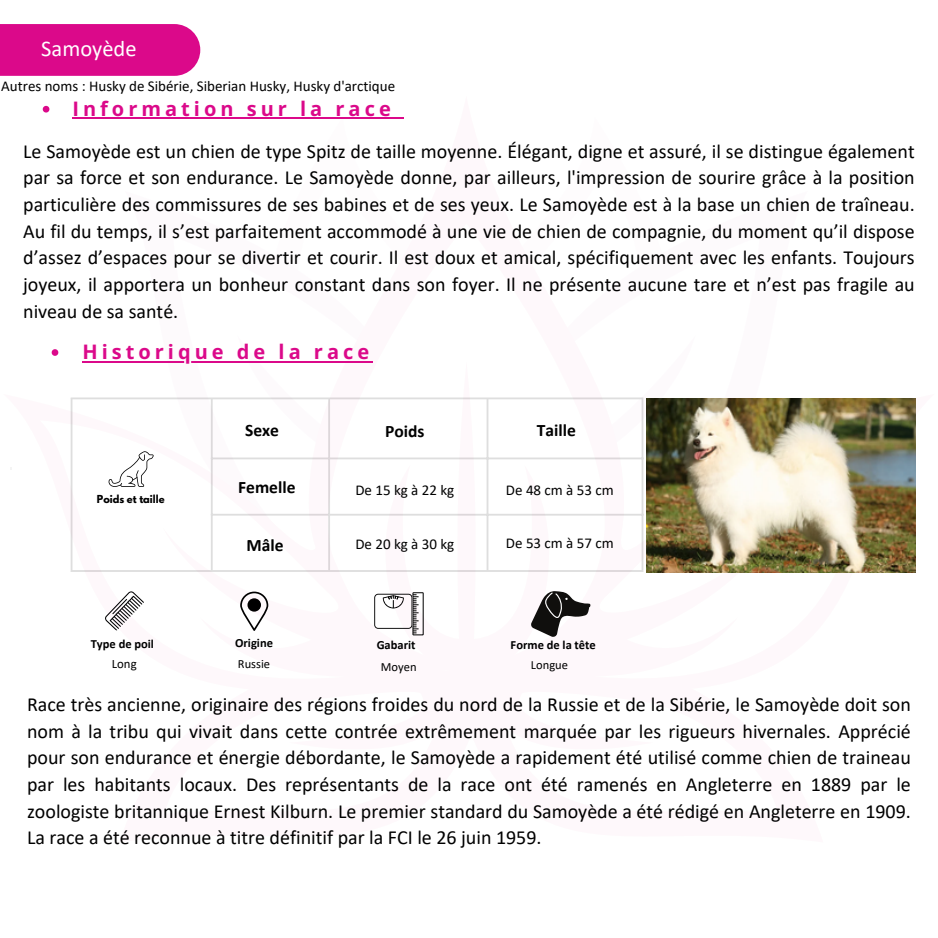
<style>
.page{position:relative;width:938px;height:938px;background:#fff}
.page>*{position:absolute;margin:0;border:0;box-sizing:border-box;transform-origin:0 0}
.t1{font:22.5px "Calibri";color:#fff}
.t2{font:20px/26.8px "Calibri";color:#000;text-align:justify}
.t3{font:700 20px "Open Sans";letter-spacing:.2em;color:#db098a}
.t4{font:700 17.5px "Calibri";color:#000}
.t5{font:15px "Calibri";color:#000}
.t6{font:12.75px "Calibri";color:#000}
.t7{font:700 12.5px "Calibri";color:#000}
.t8{font:12.5px "Calibri";color:#000}
.t9{font:700 9.75px "League Spartan";color:#000}
</style>
<div class="page">
<svg style="left:237px;top:362px;width:71px;height:1px"></svg>
<svg style="left:478px;top:397px;width:438px;height:176px"></svg>
<svg style="left:10px;top:398px;width:450px;height:174px"></svg>
<div style="left:457px;top:361px;width:18px;height:358px;background:#fef8fb;border-radius:50%"></div>
<div style="left:0;top:24px;width:200px;height:52px;background:#db098a"></div>
<hr style="left:71px;top:399px;width:1px;height:171px;background:#000">
<hr style="left:211px;top:399px;width:2px;height:171px;background:#000">
<hr style="left:328px;top:399px;width:2px;height:171px;background:#000">
<hr style="left:486px;top:399px;width:2px;height:171px;background:#000">
<hr style="left:641px;top:399px;width:2px;height:171px;background:#000">
<hr style="left:71px;top:397px;width:572px;height:2px;background:#000">
<hr style="left:211px;top:457px;width:432px;height:2px;background:#000">
<hr style="left:211px;top:514px;width:432px;height:1px;background:#000">
<hr style="left:71px;top:570px;width:572px;height:2px;background:#000">
<svg style="left:109px;top:451px;width:45px;height:36px"></svg>
<svg style="left:105px;top:591px;width:39px;height:40px"></svg>
<svg style="left:240px;top:508px;width:126px;height:123px"></svg>
<div style="left:247px;top:598px;width:14px;height:13px;background:#000;border-radius:50%"></div>
<svg style="left:374px;top:464px;width:307px;height:173px"></svg>
<img style="left:646px;top:398px;width:269px;height:174px">
<svg style="left:43px;top:106px;width:6px;height:6px"></svg>
<hr style="left:72px;top:117px;width:323px;height:2px;background:#db098a">
<svg style="left:52px;top:349px;width:6px;height:7px"></svg>
<hr style="left:82px;top:361px;width:291px;height:1px;background:#db098a">
<h5 class="t1" style="left:41px;top:39px;width:97px">Samoyède</h5>
<h6 class="t5" style="left:1px;top:79px;width:395px">Autres noms : Husky de Sibérie, Siberian Husky, Husky d'arctique</h6>
<p class="t3" style="left:72px;top:94px;width:320px">Information sur la race</p>
<h6 class="t2" style="left:23px;top:139px;width:893px">Le Samoyède est un chien de type Spitz de taille moyenne. Élégant, digne et assuré, il se distingue également par sa force et son endurance. Le Samoyède donne, par ailleurs, l'impression de sourire grâce à la position particulière des commissures de ses babines et de ses yeux. Le Samoyède est à la base un chien de traîneau.<br>Au fil du temps, il s’est parfaitement accommodé à une vie de chien de compagnie, du moment qu’il dispose d’assez d’espaces pour se divertir et courir. Il est doux et amical, spécifiquement avec les enfants. Toujours joyeux, il apportera un bonheur constant dans son foyer. Il ne présente aucune tare et n’est pas fragile au niveau de sa santé.</h6>
<h5 class="t3" style="left:82px;top:338px;width:288px">Historique de la race</h5>
<h4 class="t4" style="left:245px;top:423px;width:35px">Sexe</h4>
<h3 class="t4" style="left:385px;top:423px;width:41px">Poids</h3>
<h3 class="t4" style="left:537px;top:423px;width:40px">Taille</h3>
<h1 class="t9" style="left:97px;top:494px;width:69px">Poids et taille</h1>
<p class="t4" style="left:238px;top:479px;width:59px">Femelle</p>
<h2 class="t4" style="left:246px;top:538px;width:39px">Mâle</h2>
<p class="t5" style="left:355px;top:484px;width:100px">De 15 kg à 22 kg</p>
<p class="t5" style="left:506px;top:484px;width:109px">De 48 cm à 53 cm</p>
<p class="t5" style="left:355px;top:538px;width:100px">De 20 kg à 30 kg</p>
<h3 class="t5" style="left:506px;top:536px;width:109px">De 53 cm à 57 cm</h3>
<h3 class="t7" style="left:91px;top:638px;width:65px">Type de poil</h3>
<h4 class="t7" style="left:235px;top:638px;width:39px">Origine</h4>
<h4 class="t7" style="left:376px;top:640px;width:40px">Gabarit</h4>
<p class="t7" style="left:510px;top:640px;width:87px">Forme de la tête</p>
<h4 class="t6" style="left:112px;top:658px;width:26px">Long</h4>
<h3 class="t8" style="left:238px;top:658px;width:34px">Russie</h3>
<h4 class="t8" style="left:381px;top:662px;width:37px">Moyen</h4>
<p class="t8" style="left:531px;top:659px;width:39px">Longue</p>
<p class="t2" style="left:27px;top:692px;width:885px">Race très ancienne, originaire des régions froides du nord de la Russie et de la Sibérie, le Samoyède doit son nom à la tribu qui vivait dans cette contrée extrêmement marquée par les rigueurs hivernales. Apprécié pour son endurance et énergie débordante, le Samoyède a rapidement été utilisé comme chien de traineau par les habitants locaux. Des représentants de la race ont été ramenés en Angleterre en 1889 par le zoologiste britannique Ernest Kilburn. Le premier standard du Samoyède a été rédigé en Angleterre en 1909.<br>La race a été reconnue à titre définitif par la FCI le 26 juin 1959.</p>
</div>
